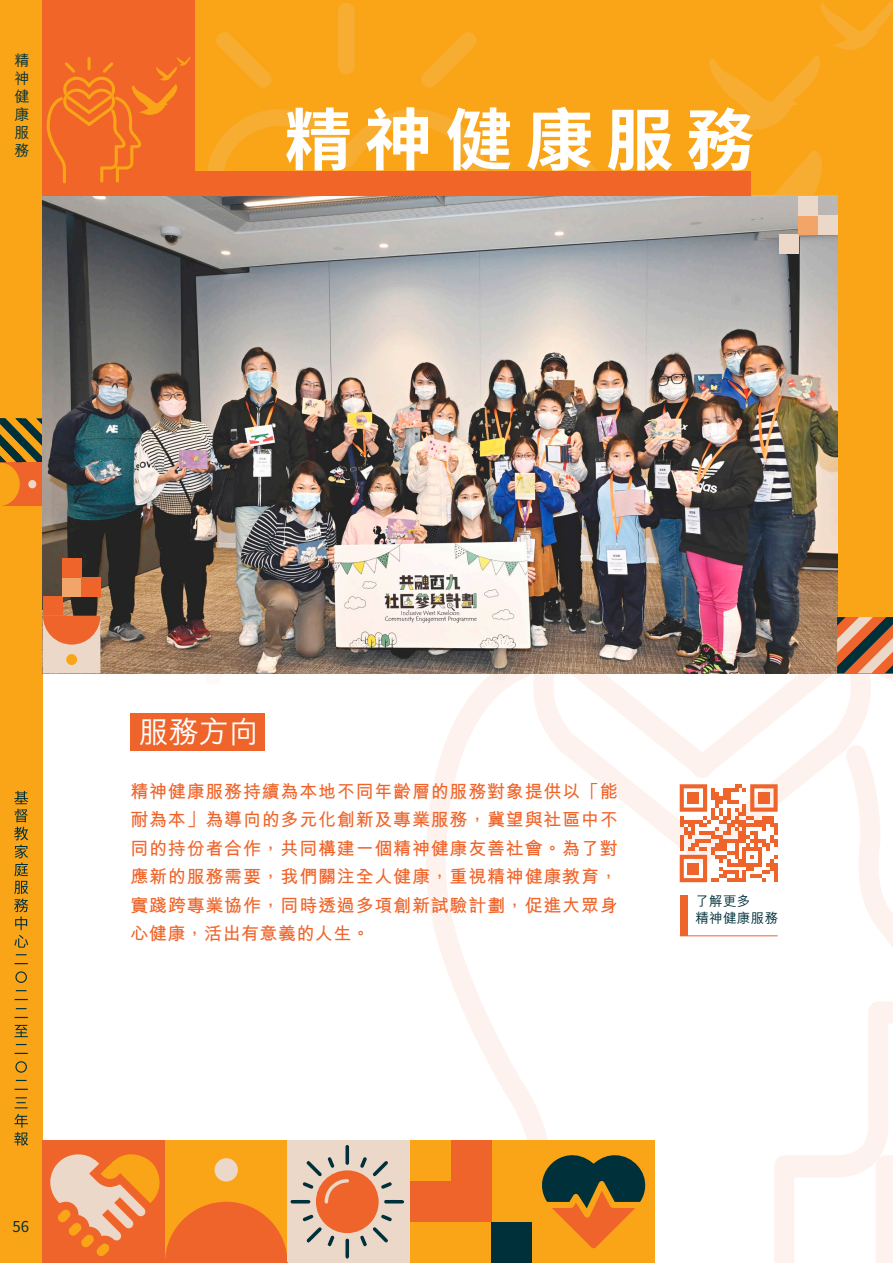
<style>
.page{position:relative;width:893px;height:1263px;background:#fff}
.page>*{position:absolute;margin:0;border:0;box-sizing:border-box;transform-origin:0 0}
.t1{font:700 67.5px "Noto Sans CJ Ksc";letter-spacing:.19em;color:#fff}
.t2{font:500 30px "M Hei HK";color:#fff}
.t3{font:700 18px/28.5px "M Hei HK";letter-spacing:.045em;color:#ef642a;text-align:justify}
.t4{font:500 15px/18px "M Hei HK";color:#00313b;text-align:justify}
.t5{font:15px "Noto Sans CJ Ksc";color:#00313b}
.t6{font:500 13.5px/16.5px "M Hei HK";letter-spacing:.025em;color:#00313b}
</style>
<div class="page">
<div style="left:0;top:0;width:43px;height:1263px;background:#faa518"></div>
<svg style="left:14px;top:791px;width:14px;height:157px"></svg>
<svg style="left:15px;top:963px;width:13px;height:1px"></svg>
<svg style="left:15px;top:999px;width:13px;height:1px"></svg>
<svg style="left:15px;top:1017px;width:13px;height:1px"></svg>
<svg style="left:15px;top:1025px;width:13px;height:12px"></svg>
<svg style="left:15px;top:1053px;width:13px;height:1px"></svg>
<svg style="left:15px;top:1089px;width:13px;height:1px"></svg>
<svg style="left:15px;top:1097px;width:13px;height:11px"></svg>
<svg style="left:14px;top:1114px;width:14px;height:31px"></svg>
<svg style="left:15px;top:971px;width:12px;height:12px"></svg>
<svg style="left:15px;top:1061px;width:12px;height:12px"></svg>
<svg style="left:426px;top:681px;width:116px;height:459px"></svg>
<svg style="left:0;top:418px;width:43px;height:88px"></svg>
<div style="left:43px;top:0;width:850px;height:673px;background:#faa518"></div>
<svg style="left:207px;top:109px;width:280px;height:62px"></svg>
<div style="left:338px;top:3px;width:17px;height:71px;background:#f7ac32;border-radius:8px"></div>
<svg style="left:216px;top:32px;width:56px;height:56px"></svg>
<svg style="left:421px;top:32px;width:56px;height:56px"></svg>
<svg style="left:577px;top:151px;width:246px;height:45px"></svg>
<svg style="left:709px;top:0;width:184px;height:130px"></svg>
<img style="left:43px;top:196px;width:794px;height:477px">
<div style="left:43px;top:0;width:152px;height:196px;background:#f16528"></div>
<div style="left:43px;top:597px;width:19px;height:19px;background:#ef642a"></div>
<div style="left:62px;top:577px;width:19px;height:20px;background:#f2a568"></div>
<div style="left:62px;top:558px;width:19px;height:19px;background:#ef642a"></div>
<div style="left:81px;top:577px;width:19px;height:20px;background:#ef642a"></div>
<div style="left:43px;top:616px;width:57px;height:57px;background:#ecd8c8"></div>
<svg style="left:43px;top:616px;width:57px;height:29px"></svg>
<div style="left:66px;top:654px;width:11px;height:11px;background:#faa518;border-radius:50%"></div>
<div style="left:780px;top:234px;width:19px;height:19px;background:#ecd8c8"></div>
<div style="left:799px;top:215px;width:19px;height:19px;background:#f2a568"></div>
<div style="left:799px;top:196px;width:19px;height:19px;background:#ecd8c8"></div>
<div style="left:818px;top:215px;width:19px;height:19px;background:#ecd8c8"></div>
<div style="left:43px;top:1140px;width:122px;height:123px;background:#ef642a"></div>
<div style="left:410px;top:1140px;width:122px;height:123px;background:#faa518"></div>
<div style="left:492px;top:1222px;width:40px;height:41px;background:#00313b"></div>
<div style="left:451px;top:1181px;width:41px;height:41px;background:#ef642a"></div>
<div style="left:410px;top:1181px;width:41px;height:41px;background:#ef642a"></div>
<div style="left:451px;top:1140px;width:41px;height:41px;background:#ef642a"></div>
<div style="left:165px;top:1140px;width:122px;height:123px;background:#faa518"></div>
<div style="left:287px;top:1140px;width:123px;height:123px;background:#ecd8c8"></div>
<svg style="left:50px;top:1145px;width:354px;height:118px"></svg>
<div style="left:532px;top:1140px;width:123px;height:123px;background:#faa518"></div>
<svg style="left:47px;top:57px;width:143px;height:126px"></svg>
<div style="left:195px;top:171px;width:556px;height:25px;background:#f16528"></div>
<svg style="left:542px;top:595px;width:351px;height:668px"></svg>
<div style="left:687px;top:792px;width:12px;height:12px;background:#ef642a"></div>
<div style="left:758px;top:792px;width:12px;height:12px;background:#ef642a"></div>
<div style="left:687px;top:863px;width:12px;height:11px;background:#ef642a"></div>
<hr style="left:680px;top:935px;width:98px;height:1px;background:#ef642a">
<div style="left:680px;top:895px;width:7px;height:41px;background:#ef642a"></div>
<div style="left:130px;top:713px;width:135px;height:38px;background:#ef642a"></div>
<hr style="left:165px;top:1262px;width:122px;height:1px;background:#f16528">
<p class="t4" style="left:14px;top:50px;width:16px">精神健康服務</p>
<h1 class="t1" style="left:285px;top:102px;width:471px">精神健康服務</h1>
<h2 class="t2" style="left:139px;top:711px;width:121px">服務方向</h2>
<p class="t3" style="left:130px;top:775px;width:489px">精神健康服務持續為本地不同年齡層的服務對象提供以「能耐為本」為導向的多元化創新及專業服務，冀望與社區中不同的持份者合作，共同構建一個精神健康友善社會。為了對應新的服務需要，我們關注全人健康，重視精神健康教育，實踐跨專業協作，同時透過多項創新試驗計劃，促進大眾身心健康，活出有意義的人生。</p>
<p class="t6" style="left:695px;top:892px;width:84px">了解更多<br>精神健康服務</p>
<p class="t5" style="left:12px;top:1218px;width:18px">56</p>
</div>
